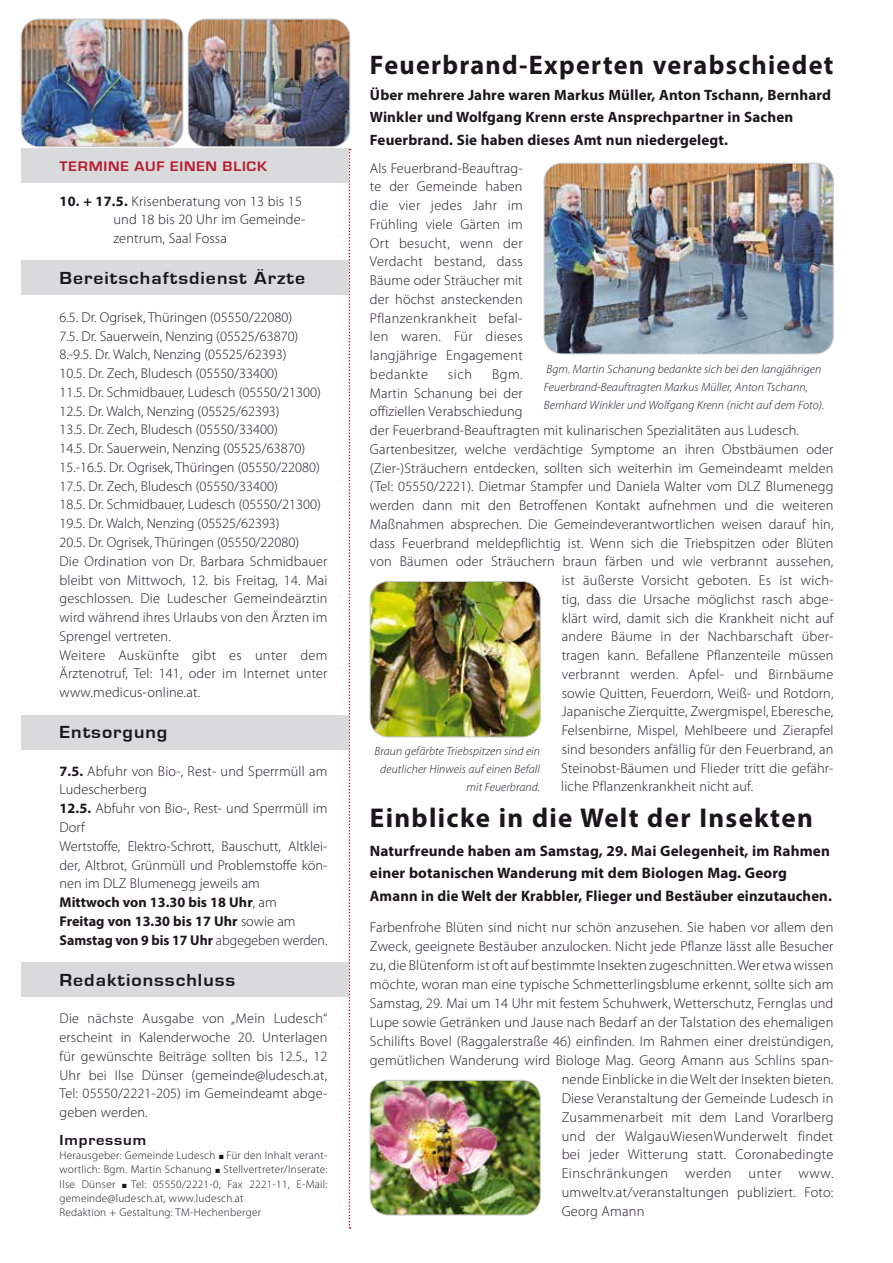
<style>
.page{position:relative;width:893px;height:1263px;background:#fff}
.page>*{position:absolute;margin:0;border:0;box-sizing:border-box;transform-origin:0 0}
.t1{font:700 27.3px "Myriad Pro";letter-spacing:.05em;color:#1a171c}
.t2{font:700 27px "Myriad Pro";letter-spacing:.05em;color:#1a171c}
.t3{font:700 18px "Eurostile";letter-spacing:.05em;color:#1a171c;scale:1.1 1}
.t4{font:700 15.15px/22.8px "Myriad Pro";letter-spacing:.01em;color:#1a171c}
.t5{font:700 15px/22.5px "Myriad Pro";letter-spacing:.01em;color:#1a171c}
.t6{font:700 15px "Eurostile";letter-spacing:.05em;color:#1a171c;scale:1.1 1}
.t7{font:300 14.4px "Myriad Pro";letter-spacing:.01em;color:#1a171c}
.t8{font:300 14.4px "Myriad Pro";letter-spacing:.035em;color:#1a171c}
.t9{font:300 14.25px/18.8px "Myriad Pro";letter-spacing:.01em;color:#1a171c}
.t10{font:700 14.25px "Eurostile";letter-spacing:.05em;color:#b71a2e;scale:1.1 1}
.t11{font:italic 300 12px/18px "Myriad Pro";letter-spacing:.01em;color:#1a171c}
.t12{font:300 11.25px/14.2px "Myriad Pro";letter-spacing:.02em;color:#1a171c}
.s1{font-weight:700}
</style>
<div class="page">
<img style="left:188px;top:19px;width:162px;height:128px">
<div style="left:188px;top:19px;width:162px;height:128px;border:1px solid #c4c5c6;border-radius:18px"></div>
<img style="left:21px;top:19px;width:162px;height:128px">
<div style="left:21px;top:19px;width:162px;height:128px;border:1px solid #c4c5c6;border-radius:18px"></div>
<svg style="left:349px;top:149px;width:1px;height:1079px"></svg>
<div style="left:21px;top:149px;width:328px;height:34px;background:#d9dadb"></div>
<div style="left:21px;top:963px;width:328px;height:34px;background:#d9dadb"></div>
<div style="left:21px;top:716px;width:328px;height:34px;background:#d9dadb"></div>
<div style="left:21px;top:261px;width:328px;height:34px;background:#d9dadb"></div>
<img style="left:544px;top:163px;width:289px;height:191px">
<div style="left:544px;top:163px;width:289px;height:191px;border:1px solid #c4c5c6;border-radius:18px"></div>
<img style="left:370px;top:581px;width:170px;height:156px">
<div style="left:370px;top:581px;width:170px;height:156px;border:1px solid #c4c5c6;border-radius:18px"></div>
<img style="left:370px;top:1080px;width:170px;height:135px">
<div style="left:370px;top:1080px;width:170px;height:135px;border:1px solid #c4c5c6;border-radius:18px"></div>
<p class="t10" style="left:60px;top:159px;width:190px">TERMINE AUF EINEN BLICK</p>
<p class="t9" style="left:114px;top:191px;width:194px;text-indent:-54px"><span class="s1">10. + 17.5.</span> Krisenberatung von 13 bis 15 und 18 bis 20 Uhr im Gemeinde&shy;zentrum, Saal Fossa</p>
<p class="t3" style="left:60px;top:269px;width:225px">Bereitschaftsdienst Ärzte</p>
<p class="t9" style="left:60px;top:308px;width:269px">6.5. Dr. Ogrisek, Thüringen (05550/22080)<br>7.5. Dr. Sauerwein, Nenzing (05525/63870)<br>8.-9.5. Dr. Walch, Nenzing (05525/62393)<br>10.5. Dr. Zech, Bludesch (05550/33400)<br>11.5. Dr. Schmidbauer, Ludesch (05550/21300)<br>12.5. Dr. Walch, Nenzing (05525/62393)<br>13.5. Dr. Zech, Bludesch (05550/33400)<br>14.5. Dr. Sauerwein, Nenzing (05525/63870)<br>15.-16.5. Dr. Ogrisek, Thüringen (05550/22080)<br>17.5. Dr. Zech, Bludesch (05550/33400)<br>18.5. Dr. Schmidbauer, Ludesch (05550/21300)<br>19.5. Dr. Walch, Nenzing (05525/62393)<br>20.5. Dr. Ogrisek, Thüringen (05550/22080)<br>Die Ordination von Dr. Barbara Schmidbauer bleibt von Mittwoch, 12. bis Freitag, 14. Mai geschlossen. Die Ludescher Gemeindeärztin wird während ihres Urlaubs von den Ärzten im Sprengel vertreten.<br>Weitere Auskünfte gibt es unter dem Ärztenotruf, Tel: 141, oder im Internet unter www.medicus-online.at.</p>
<p class="t3" style="left:60px;top:722px;width:100px">Entsorgung</p>
<p class="t9" style="left:60px;top:761px;width:269px"><span class="s1">7.5.</span> Abfuhr von Bio-, Rest- und Sperrmüll am Ludescherberg<br><span class="s1">12.5.</span> Abfuhr von Bio-, Rest- und Sperrmüll im Dorf<br>Wertstoffe, Elektro-Schrott, Bauschutt, Altklei&shy;der, Altbrot, Grünmüll und Problemstoffe kön&shy;nen im DLZ Blumenegg jeweils am<br><span class="s1">Mittwoch von 13.30 bis 18 Uhr</span>, am<br><span class="s1">Freitag von 13.30 bis 17 Uhr</span> sowie am <span class="s1">Samstag von 9 bis 17 Uhr</span> abgegeben werden.</p>
<p class="t3" style="left:60px;top:970px;width:161px">Redaktionsschluss</p>
<p class="t9" style="left:60px;top:1009px;width:269px;text-align:justify">Die nächste Ausgabe von „Mein Ludesch“ erscheint in Kalenderwoche 20. Unterlagen für gewünschte Beiträge sollten bis 12.5., 12<br>Uhr bei Ilse Dünser (gemeinde@ludesch.at, Tel: 05550/2221-205) im Gemeindeamt abge&shy;geben werden.</p>
<p class="t6" style="left:60px;top:1132px;width:80px">Impressum</p>
<p class="t12" style="left:60px;top:1148px;width:269px">Herausgeber: Gemeinde Ludesch ■ Für den Inhalt verant&shy;wortlich: Bgm. Martin Schanung ■ Stellvertreter/Inserate:<br>Ilse Dünser ■ Tel: 05550/2221-0, Fax 2221-11, E-Mail: gemeinde@ludesch.at, www.ludesch.at<br>Redaktion + Gestaltung: TM-Hechenberger</p>
<h2 class="t2" style="left:370px;top:48px;width:465px">Feuerbrand-Experten verabschiedet</h2>
<p class="t5" style="left:370px;top:83px;width:463px">Über mehrere Jahre waren Markus Müller, Anton Tschann, Bernhard<br>Winkler und Wolfgang Krenn erste Ansprechpartner in Sachen<br>Feuerbrand. Sie haben dieses Amt nun niedergelegt.</p>
<p class="t9" style="left:370px;top:158px;width:154px;text-align:justify">Als Feuerbrand-Beauftrag&shy;te der Gemeinde haben die vier jedes Jahr im Frühling viele Gärten im Ort besucht, wenn der Verdacht bestand, dass Bäume oder Sträucher mit der höchst ansteckenden Pflanzenkrankheit befal&shy;len waren. Für dieses langjährige Engagement bedankte</p>
<p class="t11" style="left:544px;top:360px;width:282px">Bgm. Martin Schanung bedankte sich bei den langjährigen<br>Feuerbrand-Beauftragten Markus Müller, Anton Tschann,<br>Bernhard Winkler und Wolfgang Krenn (nicht auf dem Foto).</p>
<p class="t9" style="left:448px;top:365px;width:26px">sich</p>
<p class="t9" style="left:492px;top:365px;width:32px">Bgm.</p>
<p class="t9" style="left:370px;top:383px;width:154px">Martin Schanung bei der</p>
<p class="t9" style="left:370px;top:402px;width:154px">offiziellen Verabschiedung</p>
<p class="t9" style="left:370px;top:421px;width:431px">der Feuerbrand-Beauftragten mit kulinarischen Spezialitäten aus Ludesch.</p>
<p class="t9" style="left:370px;top:440px;width:465px">Gartenbesitzer, welche verdächtige Symptome an ihren Obstbäumen oder</p>
<p class="t9" style="left:370px;top:458px;width:465px">(Zier-)Sträuchern entdecken, sollten sich weiterhin im Gemeindeamt melden</p>
<p class="t9" style="left:370px;top:477px;width:465px">(Tel: 05550/2221). Dietmar Stampfer und Daniela Walter vom DLZ Blumenegg</p>
<p class="t9" style="left:370px;top:496px;width:465px">werden dann mit den Betroffenen Kontakt aufnehmen und die weiteren</p>
<p class="t9" style="left:370px;top:515px;width:465px">Maßnahmen absprechen. Die Gemeindeverantwortlichen weisen darauf hin,</p>
<p class="t9" style="left:370px;top:533px;width:465px">dass Feuerbrand meldepflichtig ist. Wenn sich die Triebspitzen oder Blüten</p>
<p class="t9" style="left:370px;top:552px;width:465px">von Bäumen oder Sträuchern braun färben und wie verbrannt aussehen,</p>
<p class="t9" style="left:562px;top:571px;width:273px">ist äußerste Vorsicht geboten. Es ist wich-</p>
<p class="t9" style="left:562px;top:590px;width:273px">tig, dass die Ursache möglichst rasch abge-</p>
<p class="t9" style="left:562px;top:608px;width:273px">klärt wird, damit sich die Krankheit nicht auf</p>
<p class="t9" style="left:562px;top:627px;width:273px">andere Bäume in der Nachbarschaft über-</p>
<p class="t9" style="left:562px;top:646px;width:273px">tragen kann. Befallene Pflanzenteile müssen</p>
<p class="t9" style="left:562px;top:665px;width:273px">verbrannt werden. Apfel- und Birnbäume</p>
<p class="t9" style="left:562px;top:683px;width:273px">sowie Quitten, Feuerdorn, Weiß- und Rotdorn,</p>
<p class="t9" style="left:562px;top:702px;width:273px">Japanische Zierquitte, Zwergmispel, Eberesche,</p>
<p class="t9" style="left:562px;top:721px;width:273px">Felsenbirne, Mispel, Mehlbeere und Zierapfel</p>
<p class="t9" style="left:562px;top:740px;width:273px">sind besonders anfällig für den Feuerbrand, an</p>
<p class="t9" style="left:561px;top:758px;width:274px">Steinobst-Bäumen und Flieder tritt die gefähr-</p>
<p class="t9" style="left:561px;top:777px;width:193px">liche Pflanzenkrankheit nicht auf.</p>
<p class="t11" style="left:374px;top:742px;width:167px;text-align:right">Braun gefärbte Triebspitzen sind ein deutlicher Hinweis auf einen Befall mit Feuerbrand.</p>
<h1 class="t1" style="left:370px;top:800px;width:444px">Einblicke in die Welt der Insekten</h1>
<p class="t4" style="left:370px;top:839px;width:463px">Naturfreunde haben am Samstag, 29. Mai Gelegenheit, im Rahmen einer botanischen Wanderung mit dem Biologen Mag. Georg<br>Amann in die Welt der Krabbler, Flieger und Bestäuber einzutauchen.</p>
<p class="t7" style="left:370px;top:919px;width:465px">Farbenfrohe Blüten sind nicht nur schön anzusehen. Sie haben vor allem den</p>
<p class="t7" style="left:370px;top:938px;width:465px">Zweck, geeignete Bestäuber anzulocken. Nicht jede Pflanze lässt alle Besucher</p>
<p class="t7" style="left:370px;top:956px;width:465px">zu, die Blütenform ist oft auf bestimmte Insekten zugeschnitten. Wer etwa wissen</p>
<p class="t7" style="left:370px;top:975px;width:465px">möchte, woran man eine typische Schmetterlingsblume erkennt, sollte sich am</p>
<p class="t7" style="left:370px;top:994px;width:465px">Samstag, 29. Mai um 14 Uhr mit festem Schuhwerk, Wetterschutz, Fernglas und</p>
<p class="t7" style="left:370px;top:1013px;width:465px">Lupe sowie Getränken und Jause nach Bedarf an der Talstation des ehemaligen</p>
<p class="t7" style="left:370px;top:1032px;width:465px">Schilifts Bovel (Raggalerstraße 46) einfinden. Im Rahmen einer dreistündigen,</p>
<p class="t7" style="left:370px;top:1051px;width:465px">gemütlichen Wanderung wird Biologe Mag. Georg Amann aus Schlins span-</p>
<p class="t7" style="left:562px;top:1070px;width:273px">nende Einblicke in die Welt der Insekten bieten.</p>
<p class="t7" style="left:562px;top:1089px;width:273px">Diese Veranstaltung der Gemeinde Ludesch in</p>
<p class="t7" style="left:562px;top:1108px;width:273px">Zusammenarbeit mit dem Land Vorarlberg</p>
<p class="t7" style="left:562px;top:1127px;width:273px">und der WalgauWiesenWunderwelt findet</p>
<p class="t7" style="left:562px;top:1146px;width:273px">bei jeder Witterung statt. Coronabedingte</p>
<p class="t8" style="left:562px;top:1165px;width:273px">Einschränkungen werden unter www.</p>
<p class="t7" style="left:562px;top:1184px;width:273px">umweltv.at/veranstaltungen publiziert. Foto:</p>
<p class="t7" style="left:562px;top:1203px;width:84px">Georg Amann</p>
</div>
